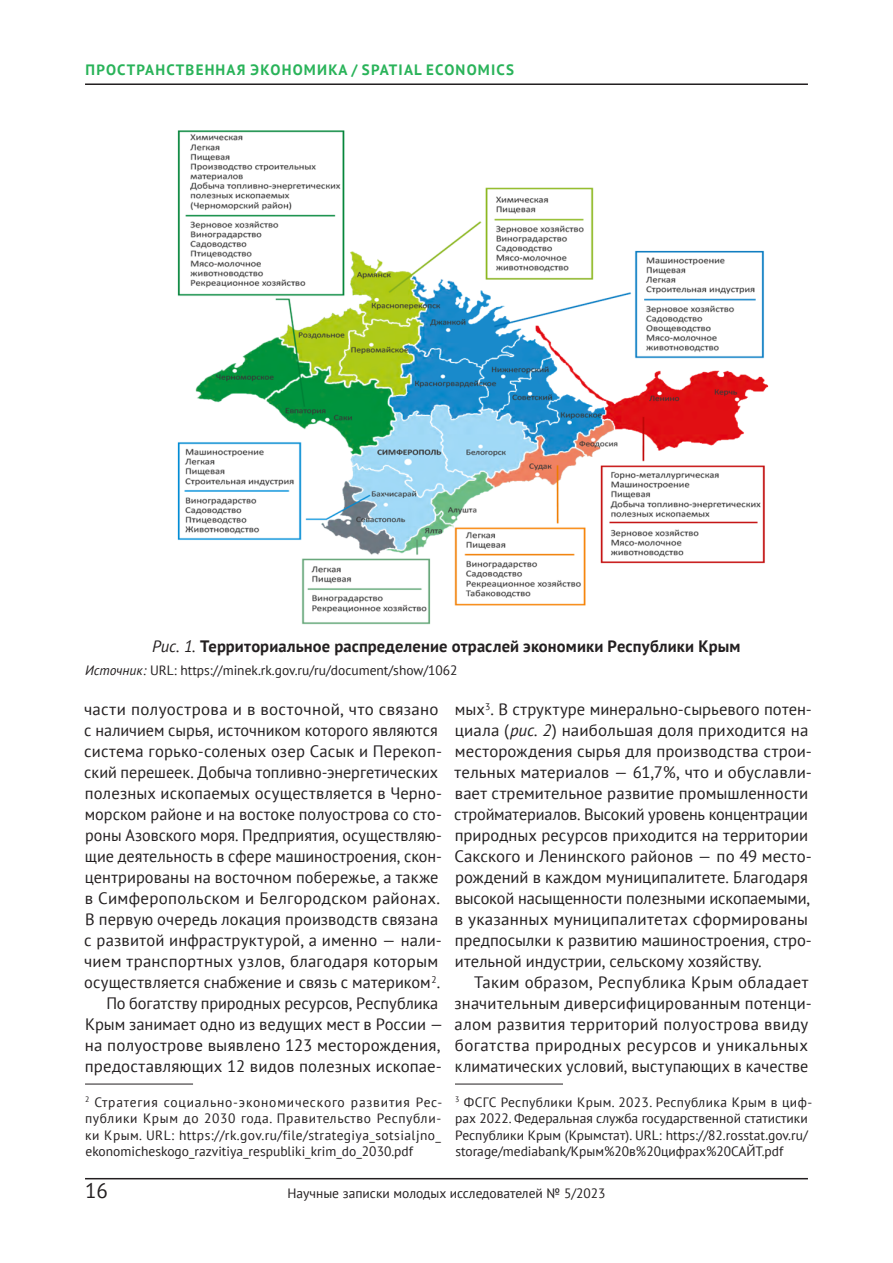
<style>
.page{position:relative;width:893px;height:1263px;background:#fff}
.page>*{position:absolute;margin:0;border:0;box-sizing:border-box;transform-origin:0 0}
.t1{font:21px "PT Sans";color:#231f20}
.t2{font:16.5px/21px "PT Sans";letter-spacing:.005em;color:#231f20}
.t3{font:700 16.5px "PT Sans";letter-spacing:.005em;color:#231f20}
.t4{font:700 15px "PT Sans";letter-spacing:.08em;color:#29b359}
.t5{font:13.5px/16.5px "PT Sans";color:#231f20;text-align:justify}
.s1{font-weight:400;font-style:italic}
.s2{font-style:italic}
</style>
<div class="page">
<hr style="left:85px;top:1178px;width:723px;height:1px;background:#231f20">
<hr style="left:85px;top:83px;width:723px;height:2px;background:#231f20">
<hr style="left:85px;top:1084px;width:108px;height:1px;background:#231f20">
<hr style="left:455px;top:1084px;width:108px;height:1px;background:#231f20">
<img style="left:177px;top:130px;width:592px;height:495px">
<p class="t4" style="left:86px;top:60px;width:22px">ПРОСТРАНСТ</p>
<p class="t4" style="left:186px;top:60px;width:21px">ВЕННА</p>
<p class="t4" style="left:237px;top:60px;width:45px">Я ЭКОНО</p>
<p class="t4" style="left:304px;top:60px;width:152px">МИКА / SPATIAL ECONO</p>
<p class="t4" style="left:478px;top:60px;width:37px">MICS</p>
<p class="t3" style="left:152px;top:636px;width:590px"><span class="s1">Рис. 1.</span> Территориальное распределение отраслей экономики Республики Крым</p>
<p class="t5" style="left:85px;top:662px;width:374px"><span class="s2">Источник:</span> URL: https://minek.rk.gov.ru/ru/document/show/1062</p>
<p class="t2" style="left:84px;top:699px;width:356px">части полуострова и в восточной, что связано</p>
<p class="t2" style="left:84px;top:720px;width:355px">с наличием сырья, источником которого являются</p>
<p class="t2" style="left:84px;top:741px;width:359px">система горько-соленых озер Сасык и Перекоп-</p>
<p class="t2" style="left:84px;top:762px;width:355px">ский перешеек. Добыча топливно-энергетических</p>
<p class="t2" style="left:85px;top:783px;width:359px">полезных ископаемых осуществляется в Черно-</p>
<p class="t2" style="left:85px;top:804px;width:358px">морском районе и на востоке полуострова со сто-</p>
<p class="t2" style="left:85px;top:825px;width:358px">роны Азовского моря. Предприятия, осуществляю-</p>
<p class="t2" style="left:85px;top:846px;width:358px">щие деятельность в сфере машиностроения, скон-</p>
<p class="t2" style="left:85px;top:867px;width:355px">центрированы на восточном побережье, а также</p>
<p class="t2" style="left:85px;top:888px;width:357px">в Симферопольском и Белгородском районах.</p>
<p class="t2" style="left:85px;top:909px;width:355px">В первую очередь локация производств связана</p>
<p class="t2" style="left:84px;top:930px;width:359px">с развитой инфраструктурой, а именно — нали-</p>
<p class="t2" style="left:84px;top:951px;width:356px">чием транспортных узлов, благодаря которым</p>
<p class="t2" style="left:84px;top:972px;width:357px">осуществляется снабжение и связь с материком<sup>2</sup>.</p>
<p class="t2" style="left:106px;top:993px;width:333px">По богатству природных ресурсов, Республика</p>
<p class="t2" style="left:85px;top:1014px;width:360px">Крым занимает одно из ведущих мест в России —</p>
<p class="t2" style="left:85px;top:1035px;width:357px">на полуострове выявлено 123 месторождения,</p>
<p class="t2" style="left:85px;top:1056px;width:359px">предоставляющих 12 видов полезных ископае-</p>
<p class="t5" style="left:85px;top:1094px;width:359px"><sup>2</sup> Стратегия социально-экономического развития Рес&shy;публики Крым до 2030 года. Правительство Республи&shy;ки Крым. URL: https://rk.gov.ru/file/strategiya_sotsialjno_ ekonomicheskogo_razvitiya_respubliki_krim_do_2030.pdf</p>
<p class="t2" style="left:454px;top:699px;width:359px">мых<sup>3</sup>. В структуре минерально-сырьевого потен&shy;циала (<span class="s2">рис. 2</span>) наибольшая доля приходится на месторождения сырья для производства строи&shy;тельных материалов — 61,7%, что и обуславли&shy;вает стремительное развитие промышленности стройматериалов. Высокий уровень концентрации природных ресурсов приходится на территории Сакского и Ленинского районов — по 49 место&shy;рождений в каждом муниципалитете. Благодаря высокой насыщенности полезными ископаемыми, в указанных муниципалитетах сформированы предпосылки к развитию машиностроения, стро&shy;ительной индустрии, сельскому хозяйству.</p>
<p class="t2" style="left:454px;top:972px;width:359px;text-indent:20px">Таким образом, Республика Крым обладает значительным диверсифицированным потенци&shy;алом развития территорий полуострова ввиду богатства природных ресурсов и уникальных климатических условий, выступающих в качестве</p>
<p class="t5" style="left:455px;top:1094px;width:359px;text-align:left"><sup>3</sup> ФСГС Республики Крым. 2023. Республика Крым в циф&shy;рах 2022. Федеральная служба государственной статистики Республики Крым (Крымстат). URL: https://82.rosstat.gov.ru/ storage/mediabank/Крым%20в%20цифрах%20САЙТ.pdf</p>
<p class="t1" style="left:85px;top:1177px;width:24px">16</p>
<p class="t5" style="left:287px;top:1185px;width:320px">Научные записки молодых исследователей № 5/2023</p>
</div>
